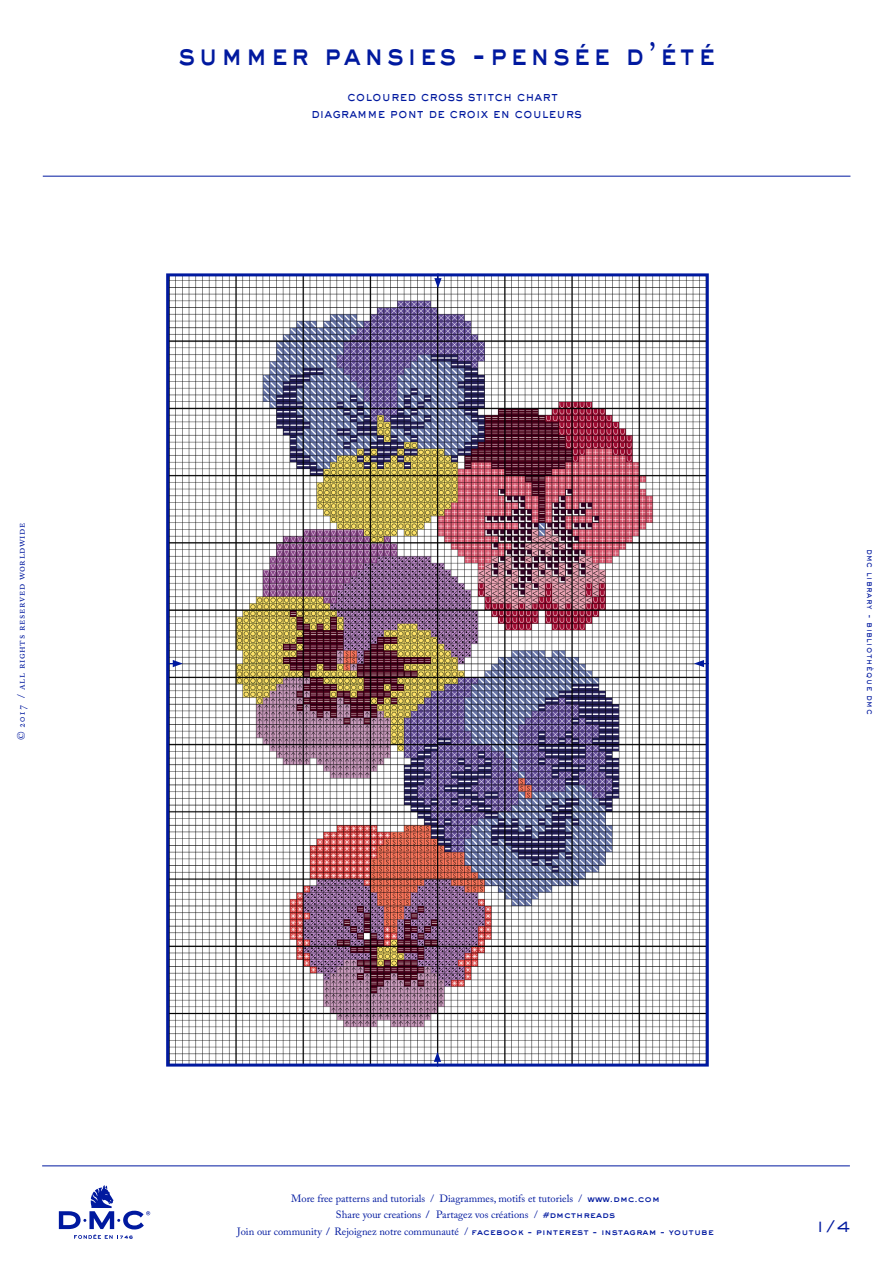
<style>
.page{position:relative;width:893px;height:1263px;background:#fff}
.page>*{position:absolute;margin:0;border:0;box-sizing:border-box;transform-origin:0 0}
.t1{font:800 30px "Sackers Gothic Std";letter-spacing:.1em;color:#00199f;scale:.85 1}
.t2{font:500 15.75px "Sackers Gothic Std";color:#00199f}
.t3{font:500 13.5px "Sackers Gothic Std";letter-spacing:.01em;color:#00199f;scale:.85 1}
.t4{font:10.5px "Adobe Caslon Pro";color:#00199f}
.t5{font:10.5px "Adobe Caslon Pro";letter-spacing:.06em;color:#00199f}
.t6{font:500 9px "Sackers Gothic Std";letter-spacing:.08em;color:#00199f;scale:.85 1}
.s1{font-family:"Sackers Gothic Std";font-weight:800;font-size:9px}
.s2{font-weight:600}
</style>
<div class="page">
<hr style="left:43px;top:176px;width:807px;height:1px;background:#00199f">
<hr style="left:42px;top:1165px;width:808px;height:1px;background:#00199f">
<img style="left:170px;top:277px;width:535px;height:785px">
<div style="left:166px;top:273px;width:543px;height:793px;border:3px solid #00199f"></div>
<svg style="left:694px;top:660px;width:15px;height:7px"></svg>
<svg style="left:168px;top:660px;width:15px;height:7px"></svg>
<svg style="left:434px;top:1052px;width:7px;height:14px"></svg>
<svg style="left:434px;top:273px;width:8px;height:15px"></svg>
<svg style="left:59px;top:1185px;width:91px;height:54px"></svg>
<p class="t1" style="left:178px;top:34px;width:633px">summer pansies -pensée d’été</p>
<p class="t3" style="left:347px;top:87px;width:249px">coloured cross stitch chart</p>
<p class="t3" style="left:311px;top:104px;width:320px">diagramme pont de croix en couleurs</p>
<p class="t5" style="left:15px;top:740px;width:219px;rotate:-90deg">© 2017 / all rights reserved worldwide</p>
<p class="t6" style="left:876px;top:549px;width:196px;rotate:90deg">dmc library - bibliothèque dmc</p>
<p class="t4" style="left:291px;top:1192px;width:370px">More free patterns and tutorials / Diagrammes, motifs et tutoriels / <span class="s1">www.dmc.com</span></p>
<p class="t4" style="left:336px;top:1208px;width:281px">Share your creations <span class="s2">/</span> Partagez vos créations / <span class="s1">#dmcthreads</span></p>
<p class="t4" style="left:237px;top:1225px;width:478px">Join our community <span class="s2">/</span> Rejoignez notre communauté / <span class="s1">facebook - pinterest - instagram - youtube</span></p>
<p class="t2" style="left:816px;top:1216px;width:36px">1/4</p>
</div>
